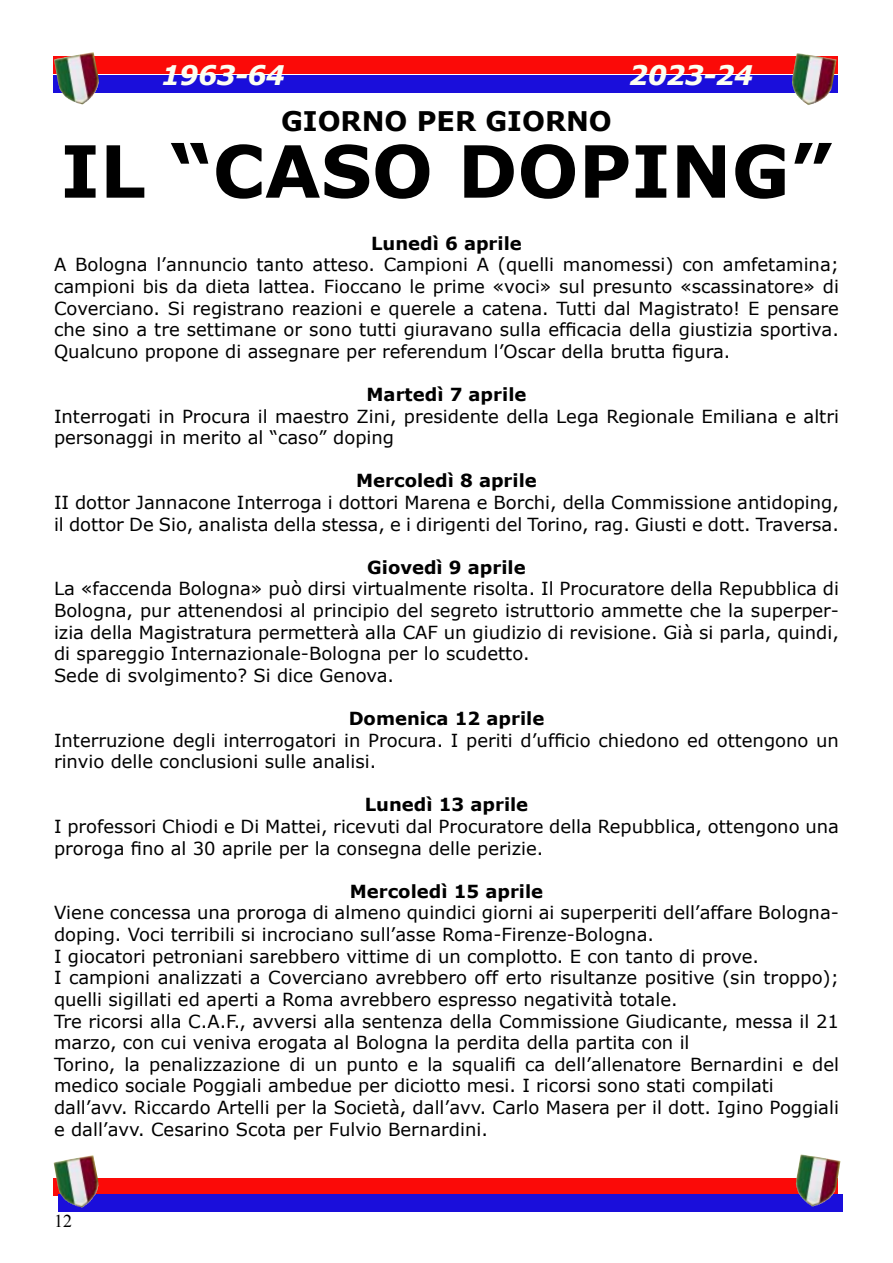
<style>
.page{position:relative;width:893px;height:1263px;background:#fff}
.page>*{position:absolute;margin:0;border:0;box-sizing:border-box;transform-origin:0 0}
.t1{font:700 72px "Verdana";color:#000}
.t2{font:700 27px "Verdana";color:#000}
.t3{font:italic 700 27px "Verdana";letter-spacing:-.025em;color:#fcfef2}
.t4{font:18px/21.6px "Verdana";color:#000}
.t5{font:700 18px "Verdana";color:#000}
.t6{font:18px "Times New Roman";color:#000}
</style>
<div class="page">
<div style="left:53px;top:1178px;width:785px;height:17px;background:#fb0a08"></div>
<div style="left:58px;top:1195px;width:784px;height:17px;background:#1a0edb"></div>
<img style="left:796px;top:1154px;width:44px;height:52px">
<img style="left:54px;top:1155px;width:45px;height:52px">
<div style="left:53px;top:57px;width:785px;height:17px;background:#fb0a08"></div>
<div style="left:53px;top:75px;width:785px;height:17px;background:#1a0edb"></div>
<img style="left:54px;top:52px;width:45px;height:53px">
<img style="left:792px;top:53px;width:44px;height:52px">
<h2 class="t3" style="left:161px;top:56px;width:126px">1963-64</h2>
<h2 class="t3" style="left:629px;top:56px;width:126px">2023-24</h2>
<h2 class="t2" style="left:281px;top:102px;width:332px">GIORNO PER GIORNO</h2>
<h1 class="t1" style="left:61px;top:120px;width:773px">IL “CASO DOPING”</h1>
<p class="t5" style="left:371px;top:230px;width:152px">Lunedì 6 aprile</p>
<p class="t4" style="left:54px;top:254px;width:786px;text-align:justify">A Bologna l’annuncio tanto atteso. Campioni A (quelli manomessi) con amfetamina; campioni bis da dieta lattea. Fioccano le prime «voci» sul presunto «scassinatore» di Coverciano. Si registrano reazioni e querele a catena. Tutti dal Magistrato! E pensare che sino a tre settimane or sono tutti giuravano sulla efficacia della giustizia sportiva.<br>Qualcuno propone di assegnare per referendum l’Oscar della brutta figura.</p>
<p class="t5" style="left:367px;top:382px;width:161px">Martedì 7 aprile</p>
<p class="t4" style="left:54px;top:405px;width:786px">Interrogati in Procura il maestro Zini, presidente della Lega Regionale Emiliana e altri personaggi in merito al “caso” doping</p>
<p class="t5" style="left:356px;top:468px;width:182px">Mercoledì 8 aprile</p>
<p class="t4" style="left:54px;top:491px;width:786px">II dottor Jannacone Interroga i dottori Marena e Borchi, della Commissione antidoping, il dottor De Sio, analista della stessa, e i dirigenti del Torino, rag. Giusti e dott. Traversa.</p>
<p class="t5" style="left:367px;top:554px;width:160px">Giovedì 9 aprile</p>
<p class="t4" style="left:54px;top:578px;width:786px">La «faccenda Bologna» può dirsi virtualmente risolta. Il Procuratore della Repubblica di Bologna, pur attenendosi al principio del segreto istruttorio ammette che la superper&shy;izia della Magistratura permetterà alla CAF un giudizio di revisione. Già si parla, quindi, di spareggio Internazionale-Bologna per lo scudetto.<br>Sede di svolgimento? Si dice Genova.</p>
<p class="t5" style="left:349px;top:706px;width:197px">Domenica 12 aprile</p>
<p class="t4" style="left:54px;top:729px;width:786px">Interruzione degli interrogatori in Procura. I periti d’ufficio chiedono ed ottengono un rinvio delle conclusioni sulle analisi.</p>
<p class="t5" style="left:365px;top:792px;width:165px">Lunedì 13 aprile</p>
<p class="t4" style="left:54px;top:815px;width:786px">I professori Chiodi e Di Mattei, ricevuti dal Procuratore della Repubblica, ottengono una proroga fino al 30 aprile per la consegna delle perizie.</p>
<p class="t5" style="left:350px;top:878px;width:195px">Mercoledì 15 aprile</p>
<p class="t4" style="left:54px;top:902px;width:786px">Viene concessa una proroga di almeno quindici giorni ai superperiti dell’affare Bologna&shy;doping. Voci terribili si incrociano sull’asse Roma-Firenze-Bologna.<br>I giocatori petroniani sarebbero vittime di un complotto. E con tanto di prove.<br>I campioni analizzati a Coverciano avrebbero off erto risultanze positive (sin troppo); quelli sigillati ed aperti a Roma avrebbero espresso negatività totale.<br>Tre ricorsi alla C.A.F., avversi alla sentenza della Commissione Giudicante, messa il 21 marzo, con cui veniva erogata al Bologna la perdita della partita con il<br>Torino, la penalizzazione di un punto e la squalifi ca dell’allenatore Bernardini e del medico sociale Poggiali ambedue per diciotto mesi. I ricorsi sono stati compilati dall’avv. Riccardo Artelli per la Società, dall’avv. Carlo Masera per il dott. Igino Poggiali e dall’avv. Cesarino Scota per Fulvio Bernardini.</p>
<p class="t6" style="left:54px;top:1209px;width:19px">12</p>
</div>
